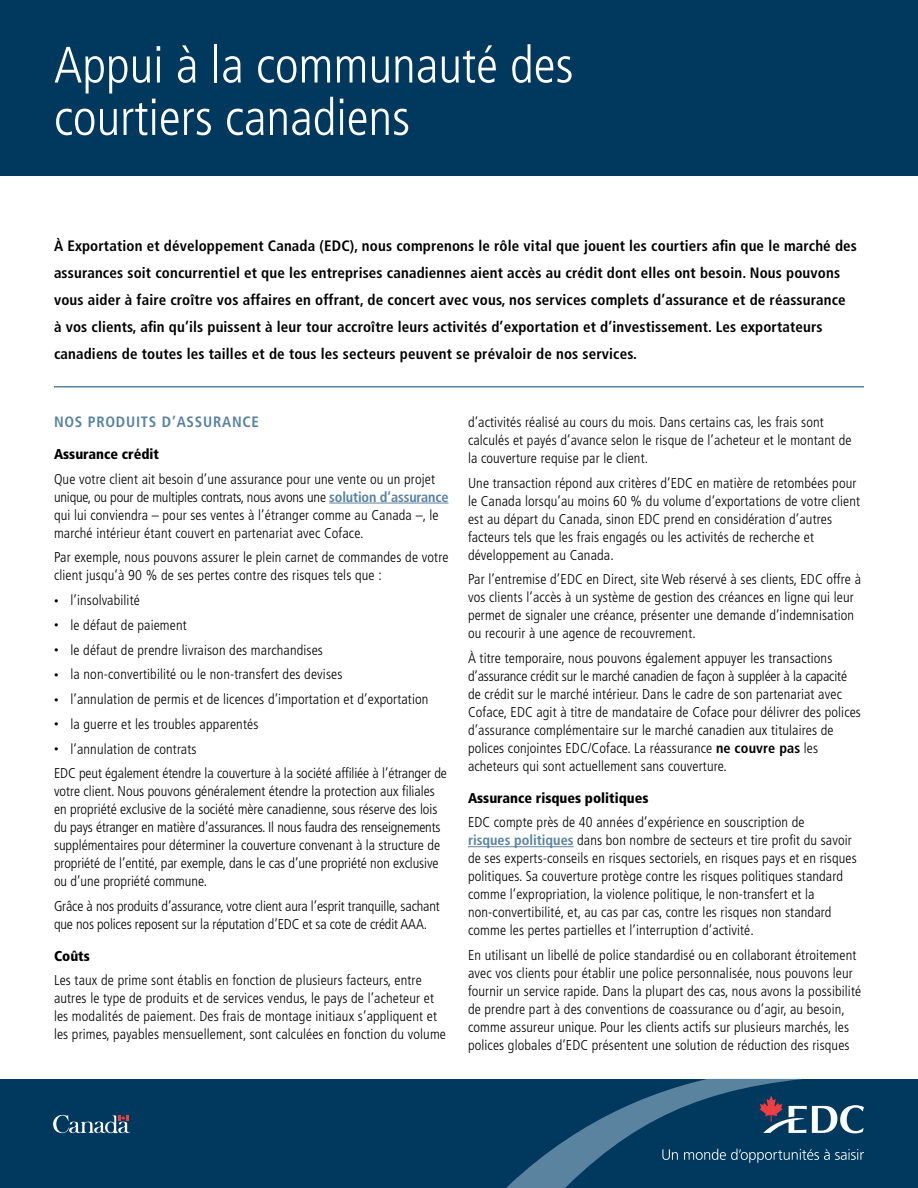
<style>
.page{position:relative;width:918px;height:1188px;background:#fff}
.page>*{position:absolute;margin:0;border:0;box-sizing:border-box;transform-origin:0 0}
.t1{font:300 condensed 51px/52.5px "Frutiger LT";color:#fff}
.t2{font:700 condensed 15px/27px "Frutiger LT";letter-spacing:.01em;color:#000}
.t3{font:700 condensed 15px "Frutiger LT";letter-spacing:.05em;color:#59839f}
.t4{font:300 condensed 14.25px/18px "Frutiger LT";letter-spacing:.01em;color:#000}
.t5{font:300 condensed 14.25px/18px "Frutiger LT";letter-spacing:-.01em;color:#000}
.t6{font:900 condensed 14.25px "Frutiger LT";color:#000}
.s1{font-weight:700;color:#59839f}
.s2{font-size:9px}
.s3{font-weight:700}
</style>
<div class="page">
<div style="left:0;top:1079px;width:918px;height:109px;background:#00395d"></div>
<svg style="left:53px;top:1114px;width:77px;height:20px"></svg>
<svg style="left:506px;top:1079px;width:358px;height:109px"></svg>
<div style="left:0;top:0;width:918px;height:176px;background:#00395d"></div>
<hr style="left:54px;top:386px;width:810px;height:2px;background:#59839f">
<hr style="left:329px;top:503px;width:120px;height:1px;background:#59839f">
<hr style="left:468px;top:846px;width:106px;height:1px;background:#59839f">
<h1 class="t1" style="left:54px;top:39px;width:521px">Appui à la communauté des courtiers canadiens</h1>
<p class="t2" style="left:54px;top:232px;width:804px">À Exportation et développement Canada (EDC), nous comprenons le rôle vital que jouent les courtiers afin que le marché des assurances soit concurrentiel et que les entreprises canadiennes aient accès au crédit dont elles ont besoin. Nous pouvons vous aider à faire croître vos affaires en offrant, de concert avec vous, nos services complets d’assurance et de réassurance à vos clients, afin qu’ils puissent à leur tour accroître leurs activités d’exportation et d’investissement. Les exportateurs canadiens de toutes les tailles et de tous les secteurs peuvent se prévaloir de nos services.</p>
<p class="t3" style="left:54px;top:413px;width:188px">Nos produits d’assurance</p>
<p class="t6" style="left:54px;top:445px;width:107px">Assurance crédit</p>
<p class="t4" style="left:54px;top:470px;width:396px">Que votre client ait besoin d’une assurance pour une vente ou un projet unique, ou pour de multiples contrats, nous avons une <span class="s1">solution d’assurance </span>qui lui conviendra – pour ses ventes à l’étranger comme au Canada –, le marché intérieur étant couvert en partenariat avec Coface.</p>
<p class="t4" style="left:54px;top:549px;width:396px">Par exemple, nous pouvons assurer le plein carnet de commandes de votre client jusqu’à 90 % de ses pertes contre des risques tels que :</p>
<p class="t4" style="left:54px;top:591px;width:87px"><span class="s2">•</span> l’insolvabilité</p>
<p class="t4" style="left:54px;top:616px;width:134px"><span class="s2">•</span> le défaut de paiement</p>
<p class="t4" style="left:54px;top:641px;width:271px"><span class="s2">•</span> le défaut de prendre livraison des marchandises</p>
<p class="t4" style="left:54px;top:666px;width:290px"><span class="s2">•</span> la non-convertibilité ou le non-transfert des devises</p>
<p class="t4" style="left:54px;top:690px;width:376px"><span class="s2">•</span> l’annulation de permis et de licences d’importation et d’exportation</p>
<p class="t4" style="left:54px;top:715px;width:206px"><span class="s2">•</span> la guerre et les troubles apparentés</p>
<p class="t4" style="left:54px;top:737px;width:395px;line-height:24.8px"><span class="s2">•</span> l’annulation de contrats<br>EDC peut également étendre la couverture à la société affiliée à l’étranger de</p>
<p class="t4" style="left:54px;top:783px;width:388px">votre client. Nous pouvons généralement étendre la protection aux filiales en propriété exclusive de la société mère canadienne, sous réserve des lois du pays étranger en matière d’assurances. Il nous faudra des renseignements supplémentaires pour déterminer la couverture convenant à la structure de propriété de l’entité, par exemple, dans le cas d’une propriété non exclusive ou d’une propriété commune.</p>
<p class="t5" style="left:54px;top:897px;width:387px">Grâce à nos produits d’assurance, votre client aura l’esprit tranquille, sachant que nos polices reposent sur la réputation d’EDC et sa cote de crédit AAA.</p>
<p class="t6" style="left:54px;top:947px;width:37px">Coûts</p>
<p class="t4" style="left:54px;top:972px;width:394px">Les taux de prime sont établis en fonction de plusieurs facteurs, entre autres le type de produits et de services vendus, le pays de l’acheteur et les modalités de paiement. Des frais de montage initiaux s’appliquent et les primes, payables mensuellement, sont calculées en fonction du volume</p>
<p class="t4" style="left:468px;top:413px;width:385px">d’activités réalisé au cours du mois. Dans certains cas, les frais sont calculés et payés d’avance selon le risque de l’acheteur et le montant de la couverture requise par le client.</p>
<p class="t4" style="left:468px;top:474px;width:394px">Une transaction répond aux critères d’EDC en matière de retombées pour le Canada lorsqu’au moins 60 % du volume d’exportations de votre client est au départ du Canada, sinon EDC prend en considération d’autres facteurs tels que les frais engagés ou les activités de recherche et développement au Canada.</p>
<p class="t4" style="left:468px;top:571px;width:395px">Par l’entremise d’EDC en Direct, site Web réservé à ses clients, EDC offre à vos clients l’accès à un système de gestion des créances en ligne qui leur permet de signaler une créance, présenter une demande d’indemnisation ou recourir à une agence de recouvrement.</p>
<p class="t4" style="left:468px;top:649px;width:395px">À titre temporaire, nous pouvons également appuyer les transactions d’assurance crédit sur le marché canadien de façon à suppléer à la capacité de crédit sur le marché intérieur. Dans le cadre de son partenariat avec Coface, EDC agit à titre de mandataire de Coface pour délivrer des polices d’assurance complémentaire sur le marché canadien aux titulaires de polices conjointes EDC/Coface. La réassurance <span class="s3">ne couvre pas</span> les acheteurs qui sont actuellement sans couverture.</p>
<p class="t6" style="left:468px;top:789px;width:182px">Assurance risques politiques</p>
<p class="t4" style="left:468px;top:814px;width:390px">EDC compte près de 40 années d’expérience en souscription de<br><span class="s1">risques politiques</span> dans bon nombre de secteurs et tire profit du savoir de ses experts-conseils en risques sectoriels, en risques pays et en risques politiques. Sa couverture protège contre les risques politiques standard comme l’expropriation, la violence politique, le non-transfert et la non-convertibilité, et, au cas par cas, contre les risques non standard comme les pertes partielles et l’interruption d’activité.</p>
<p class="t4" style="left:468px;top:946px;width:395px">En utilisant un libellé de police standardisé ou en collaborant étroitement avec vos clients pour établir une police personnalisée, nous pouvons leur fournir un service rapide. Dans la plupart des cas, nous avons la possibilité de prendre part à des conventions de coassurance ou d’agir, au besoin, comme assureur unique. Pour les clients actifs sur plusieurs marchés, les polices globales d’EDC présentent une solution de réduction des risques</p>
</div>
